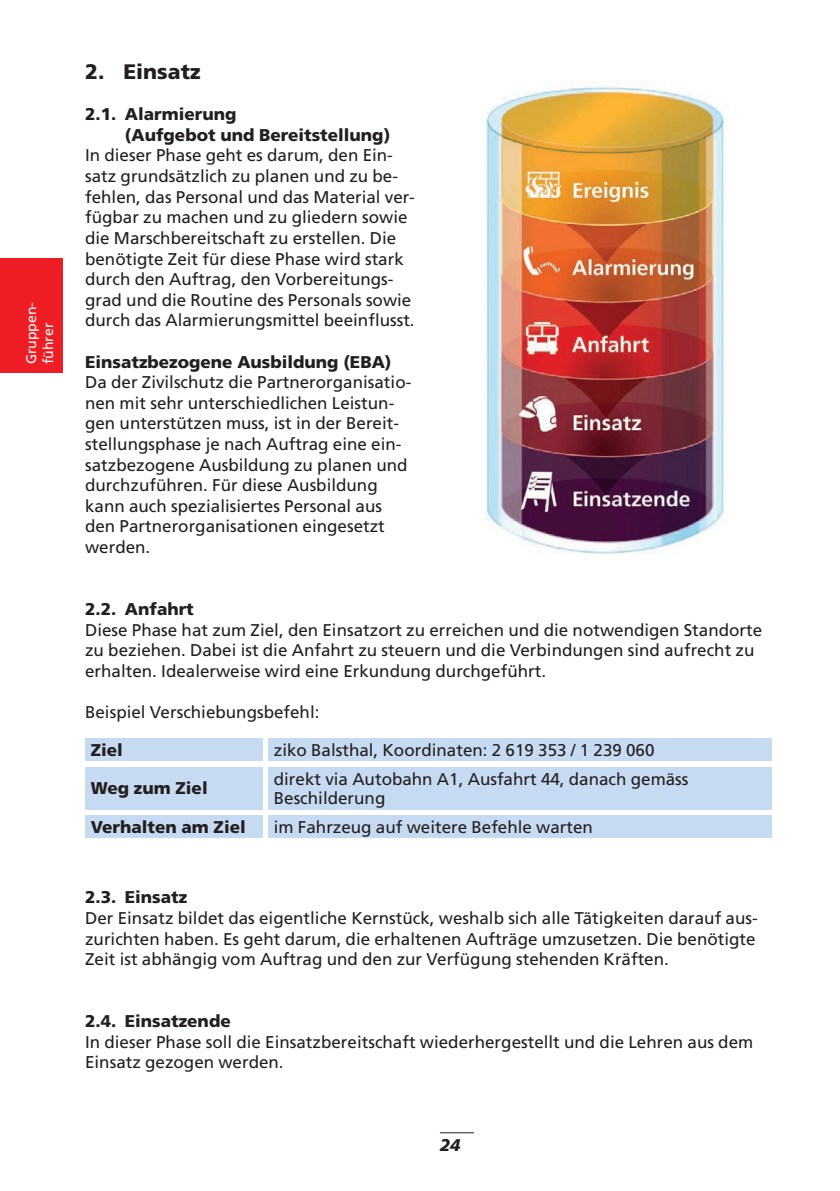
<style>
.page{position:relative;width:840px;height:1191px;background:#fff}
.page>*{position:absolute;margin:0;border:0;box-sizing:border-box;transform-origin:0 0}
.t1{font:900 21px "Frutiger LT Com";color:#231f20}
.t2{font:17px/20.6px "Frutiger LT Com";color:#231f20}
.t3{font:900 17px/20.6px "Frutiger LT Com";color:#231f20}
.t4{font:italic 900 17px "Frutiger LT Com";color:#231f20}
.t5{font:14px/16.8px "Frutiger LT Com";color:#fff}
</style>
<div class="page">
<hr style="left:439px;top:1132px;width:34px;height:1px;background:#231f20">
<div style="left:0;top:258px;width:62px;height:115px;background:#ee1d23"></div>
<div style="left:85px;top:738px;width:177px;height:23px;background:#c6dbf1"></div>
<div style="left:85px;top:767px;width:177px;height:42px;background:#c6dbf1"></div>
<div style="left:85px;top:815px;width:177px;height:22px;background:#c6dbf1"></div>
<div style="left:268px;top:738px;width:503px;height:23px;background:#c6dbf1"></div>
<div style="left:268px;top:767px;width:503px;height:42px;background:#c6dbf1"></div>
<div style="left:268px;top:815px;width:503px;height:22px;background:#c6dbf1"></div>
<img style="left:485px;top:86px;width:240px;height:468px">
<p class="t5" style="left:23px;top:364px;width:64px;rotate:-90deg">Gruppen&shy;führer</p>
<p class="t1" style="left:85px;top:59px;width:117px">2. Einsatz</p>
<p class="t3" style="left:125px;top:104px;width:267px;text-indent:-40px">2.1. Alarmierung<br>(Aufgebot und Bereitstellung)</p>
<p class="t2" style="left:85px;top:145px;width:331px">In dieser Phase geht es darum, den Ein&shy;satz grundsätzlich zu planen und zu be&shy;fehlen, das Personal und das Material ver&shy;fügbar zu machen und zu gliedern sowie die Marschbereitschaft zu erstellen. Die benötigte Zeit für diese Phase wird stark durch den Auftrag, den Vorbereitungs&shy;grad und die Routine des Personals sowie durch das Alarmierungsmittel beeinflusst.</p>
<p class="t3" style="left:85px;top:351px;width:308px">Einsatzbezogene Ausbildung (EBA)</p>
<p class="t2" style="left:85px;top:372px;width:326px">Da der Zivilschutz die Partnerorganisatio&shy;nen mit sehr unterschiedlichen Leistun&shy;gen unterstützen muss, ist in der Bereit&shy;stellungsphase je nach Auftrag eine ein&shy;satzbezogene Ausbildung zu planen und durchzuführen. Für diese Ausbildung kann auch spezialisiertes Personal aus den Partnerorganisationen eingesetzt werden.</p>
<p class="t3" style="left:85px;top:598px;width:110px">2.2. Anfahrt</p>
<p class="t2" style="left:85px;top:619px;width:678px">Diese Phase hat zum Ziel, den Einsatzort zu erreichen und die notwendigen Standorte zu beziehen. Dabei ist die Anfahrt zu steuern und die Verbindungen sind aufrecht zu erhalten. Idealerweise wird eine Erkundung durchgeführt.</p>
<p class="t2" style="left:85px;top:702px;width:236px">Beispiel Verschiebungsbefehl:</p>
<p class="t3" style="left:91px;top:740px;width:34px">Ziel</p>
<p class="t3" style="left:91px;top:778px;width:118px">Weg zum Ziel</p>
<p class="t3" style="left:91px;top:816px;width:156px">Verhalten am Ziel</p>
<p class="t2" style="left:274px;top:736px;width:416px;line-height:28.8px">ziko Balsthal, Koordinaten: 2 619 353 / 1 239 060 direkt via Autobahn A1, Ausfahrt 44, danach gemäss</p>
<p class="t2" style="left:274px;top:783px;width:320px;line-height:28.8px">Beschilderung<br>im Fahrzeug auf weitere Befehle warten</p>
<p class="t3" style="left:85px;top:887px;width:104px">2.3. Einsatz</p>
<p class="t2" style="left:85px;top:908px;width:673px">Der Einsatz bildet das eigentliche Kernstück, weshalb sich alle Tätigkeiten darauf aus&shy;zurichten haben. Es geht darum, die erhaltenen Aufträge umzusetzen. Die benötigte<br>Zeit ist abhängig vom Auftrag und den zur Verfügung stehenden Kräften.</p>
<p class="t3" style="left:85px;top:1010px;width:147px">2.4. Einsatzende</p>
<p class="t2" style="left:85px;top:1031px;width:669px">In dieser Phase soll die Einsatzbereitschaft wiederhergestellt und die Lehren aus dem<br>Einsatz gezogen werden.</p>
<p class="t4" style="left:439px;top:1134px;width:22px">24</p>
</div>
